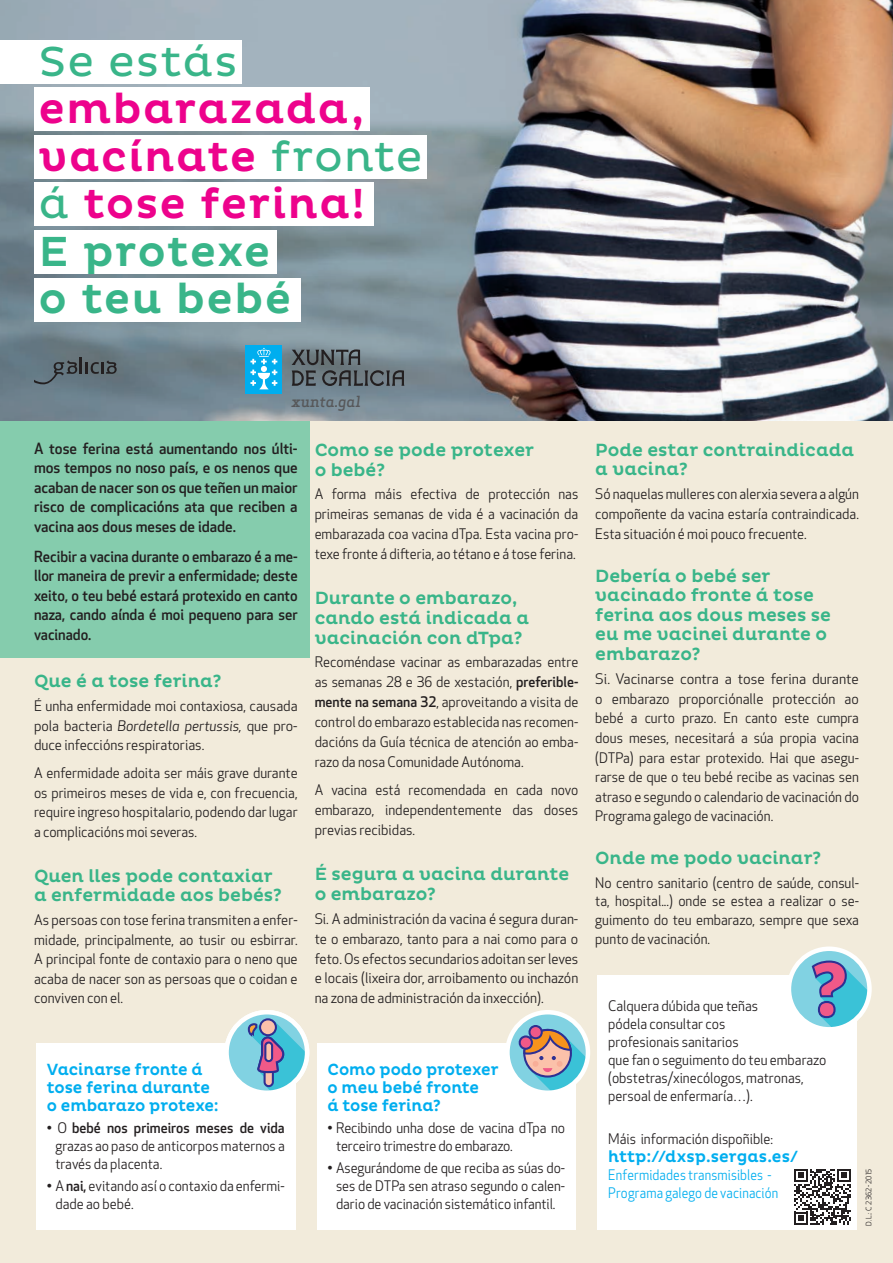
<style>
.page{position:relative;width:893px;height:1263px;background:#fff}
.page>*{position:absolute;margin:0;border:0;box-sizing:border-box;transform-origin:0 0}
.t1{font:500 42.75px/47.5px "Pluto";letter-spacing:.035em;color:#ed028c}
.t2{font:42.75px "Pluto";letter-spacing:.045em;color:#39b589}
.t3{font:500 18px/19.6px "Pluto";color:#39b589}
.t4{font:500 16.5px/18px "Pluto";letter-spacing:-.005em;color:#00aeef;scale:.95 1}
.t5{font:500 16.5px "Pluto";letter-spacing:-.005em;color:#00aeef;scale:.96 1}
.t6{font:500 15px/19.5px "Apex New";color:#231f20;text-align:justify}
.t7{font:500 15px/19.5px "Apex New";color:#231f20;text-align:justify;scale:.96 1}
.t8{font:italic 500 15px "Apex Serif";color:#57585a}
.t9{font:14.25px/19.6px "Apex New";color:#231f20;text-align:justify}
.t10{font:14.25px/19.8px "Apex New";color:#231f20;text-align:justify;scale:.96 1}
.t11{font:14.25px/19.8px "Apex New";color:#231f20;text-align:justify;scale:.95 1}
.t12{font:14.25px/18px "Apex New";letter-spacing:.01em;color:#00aeef;scale:.91 1}
.t13{font:7.5px "Apex New";letter-spacing:.03em;color:#231f20;scale:.96 1}
.s1{font-weight:400;color:#39b589}
.s2{color:#39b589}
.s3{font-style:italic}
.s4{font-weight:500}
</style>
<div class="page">
<div style="left:0;top:417px;width:893px;height:846px;background:#f2ebdb"></div>
<img style="left:0;top:0;width:893px;height:421px">
<div style="left:36px;top:1043px;width:259px;height:187px;background:#fff"></div>
<div style="left:317px;top:1043px;width:259px;height:187px;background:#fff"></div>
<div style="left:598px;top:975px;width:259px;height:255px;background:#fff"></div>
<svg style="left:227px;top:1012px;width:78px;height:79px;background:#91c0d3"></svg>
<div style="left:266px;top:1043px;width:5px;height:17px;background:#fbc1aa;border-radius:2px"></div>
<div style="left:224px;top:1010px;width:85px;height:85px;border:4px solid #fff;border-radius:50%"></div>
<svg style="left:508px;top:1012px;width:79px;height:79px;background:#aabec3"></svg>
<div style="left:505px;top:1010px;width:85px;height:85px;border:4px solid #fff;border-radius:50%"></div>
<svg style="left:790px;top:951px;width:79px;height:77px;background:#93bed3"></svg>
<div style="left:787px;top:946px;width:85px;height:85px;border:4px solid #fff;border-radius:50%"></div>
<div style="left:0;top:421px;width:309px;height:236px;background:#85ccad"></div>
<div style="left:34px;top:88px;width:335px;height:43px;background:#fff"></div>
<div style="left:0;top:40px;width:241px;height:43px;background:#fff"></div>
<div style="left:34px;top:135px;width:392px;height:44px;background:#fff"></div>
<div style="left:34px;top:183px;width:339px;height:43px;background:#fff"></div>
<div style="left:34px;top:230px;width:242px;height:44px;background:#fff"></div>
<div style="left:34px;top:278px;width:266px;height:43px;background:#fff"></div>
<div style="left:246px;top:345px;width:36px;height:49px;background:#00aeef"></div>
<svg style="left:250px;top:348px;width:27px;height:41px"></svg>
<svg style="left:292px;top:349px;width:112px;height:38px;background:#5f6a6f"></svg>
<svg style="left:34px;top:357px;width:83px;height:27px;background:#58656d"></svg>
<svg style="left:794px;top:1168px;width:57px;height:57px;background:#8c8a8b"></svg>
<h1 class="t2" style="left:39px;top:37px;width:200px">Se estás</h1>
<h1 class="t1" style="left:39px;top:86px;width:385px">embarazada, vacínate <span class="s1">fronte á</span> tose ferina!<br><span class="s2">E protexe<br>o teu bebé</span></h1>
<p class="t8" style="left:291px;top:392px;width:71px">xunta.gal</p>
<p class="t6" style="left:34px;top:438px;width:265px">A tose ferina está aumentando nos últi&shy;mos tempos no noso país, e os nenos que acaban de nacer son os que teñen un maior risco de complicacións ata que reciben a vacina aos dous meses de idade.</p>
<p class="t7" style="left:34px;top:546px;width:276px">Recibir a vacina durante o embarazo é a me&shy;llor maneira de previr a enfermidade; deste xeito, o teu bebé estará protexido en canto naza, cando aínda é moi pequeno para ser vacinado.</p>
<p class="t3" style="left:34px;top:672px;width:189px">Que é a tose ferina?</p>
<p class="t9" style="left:34px;top:696px;width:265px">É unha enfermidade moi contaxiosa, causada pola bacteria <span class="s3">Bordetella pertussis,</span> que pro&shy;duce infeccións respiratorias.</p>
<p class="t10" style="left:34px;top:763px;width:276px">A enfermidade adoita ser máis grave durante os primeiros meses de vida e, con frecuencia, require ingreso hospitalario, podendo dar lugar a complicacións moi severas.</p>
<p class="t3" style="left:34px;top:866px;width:250px">Quen lles pode contaxiar a enfermidade aos bebés?</p>
<p class="t9" style="left:34px;top:910px;width:265px">As persoas con tose ferina transmiten a enfer&shy;midade, principalmente, ao tusir ou esbirrar.<br>A principal fonte de contaxio para o neno que acaba de nacer son as persoas que o coidan e conviven con el.</p>
<p class="t3" style="left:315px;top:440px;width:221px">Como se pode protexer o bebé?</p>
<p class="t10" style="left:315px;top:484px;width:276px">A forma máis efectiva de protección nas primeiras semanas de vida é a vacinación da embarazada coa vacina dTpa. Esta vacina pro&shy;texe fronte á difteria, ao tétano e á tose ferina.</p>
<p class="t3" style="left:315px;top:588px;width:216px">Durante o embarazo, cando está indicada a vacinación con dTpa?</p>
<p class="t10" style="left:315px;top:652px;width:276px">Recoméndase vacinar as embarazadas entre as semanas 28 e 36 de xestación, <span class="s4">preferible&shy;mente na semana 32</span>, aproveitando a visita de control do embarazo establecida nas recomen&shy;dacións da Guía técnica de atención ao emba&shy;razo da nosa Comunidade Autónoma.</p>
<p class="t11" style="left:315px;top:780px;width:279px">A vacina está recomendada en cada novo embarazo, independentemente das doses previas recibidas.</p>
<p class="t3" style="left:315px;top:864px;width:256px">É segura a vacina durante o embarazo?</p>
<p class="t9" style="left:315px;top:909px;width:265px">Si. A administración da vacina é segura duran&shy;te o embarazo, tanto para a nai como para o feto. Os efectos secundarios adoitan ser leves e locais (lixeira dor, arroibamento ou inchazón na zona de administración da inxección).</p>
<p class="t4" style="left:47px;top:1061px;width:182px">Vacinarse fronte á tose ferina durante o embarazo protexe:</p>
<p class="t9" style="left:55px;top:1119px;width:231px;line-height:18px;text-indent:-9px">• O <span class="s4">bebé nos primeiros meses de vida </span>grazas ao paso de anticorpos maternos a través da placenta.</p>
<p class="t9" style="left:55px;top:1177px;width:231px;line-height:18px;text-indent:-9px">• A <span class="s4">nai,</span> evitando así o contaxio da enfermi&shy;dade ao bebé.</p>
<p class="t4" style="left:328px;top:1061px;width:181px">Como podo protexer o meu bebé fronte<br>á tose ferina?</p>
<p class="t9" style="left:336px;top:1119px;width:231px;line-height:18px;text-indent:-9px">• Recibindo unha dose de vacina dTpa no terceiro trimestre do embarazo.</p>
<p class="t9" style="left:328px;top:1159px;width:239px;line-height:18px;text-align:center">• Asegurándome de que reciba as súas do&shy;ses de DTPa sen atraso segundo o calen&shy;dario de vacinación sistemático infantil.</p>
<p class="t3" style="left:595px;top:440px;width:260px">Pode estar contraindicada a vacina?</p>
<p class="t10" style="left:595px;top:484px;width:276px">Só naquelas mulleres con alerxia severa a algún compoñente da vacina estaría contraindicada.<br>Esta situación é moi pouco frecuente.</p>
<p class="t3" style="left:595px;top:566px;width:237px">Debería o bebé ser vacinado fronte á tose ferina aos dous meses se eu me vacinei durante o embarazo?</p>
<p class="t9" style="left:595px;top:669px;width:265px">Si. Vacinarse contra a tose ferina durante o embarazo proporciónalle protección ao bebé a curto prazo. En canto este cumpra dous meses, necesitará a súa propia vacina (DTPa) para estar protexido. Hai que asegu&shy;rarse de que o teu bebé recibe as vacinas sen atraso e segundo o calendario de vacinación do Programa galego de vacinación.</p>
<p class="t3" style="left:595px;top:849px;width:227px">Onde me podo vacinar?</p>
<p class="t10" style="left:595px;top:873px;width:276px;line-height:18.9px">No centro sanitario (centro de saúde, consul&shy;ta, hospital...) onde se estea a realizar o se&shy;guimento do teu embarazo, sempre que sexa punto de vacinación.</p>
<p class="t10" style="left:608px;top:996px;width:229px;line-height:18px;text-align:left">Calquera dúbida que teñas<br>pódela consultar cos<br>profesionais sanitarios<br>que fan o seguimento do teu embarazo (obstetras/xinecólogos, matronas, persoal de enfermaría…).</p>
<p class="t10" style="left:608px;top:1129px;width:173px">Máis información dispoñible:</p>
<p class="t5" style="left:608px;top:1147px;width:199px">http://dxsp.sergas.es/</p>
<p class="t12" style="left:608px;top:1166px;width:188px">Enfermidades transmisibles -<br>Programa galego de vacinación</p>
<p class="t13" style="left:864px;top:1226px;width:61px;rotate:-90deg">D.L.: C 2362-2015</p>
</div>
